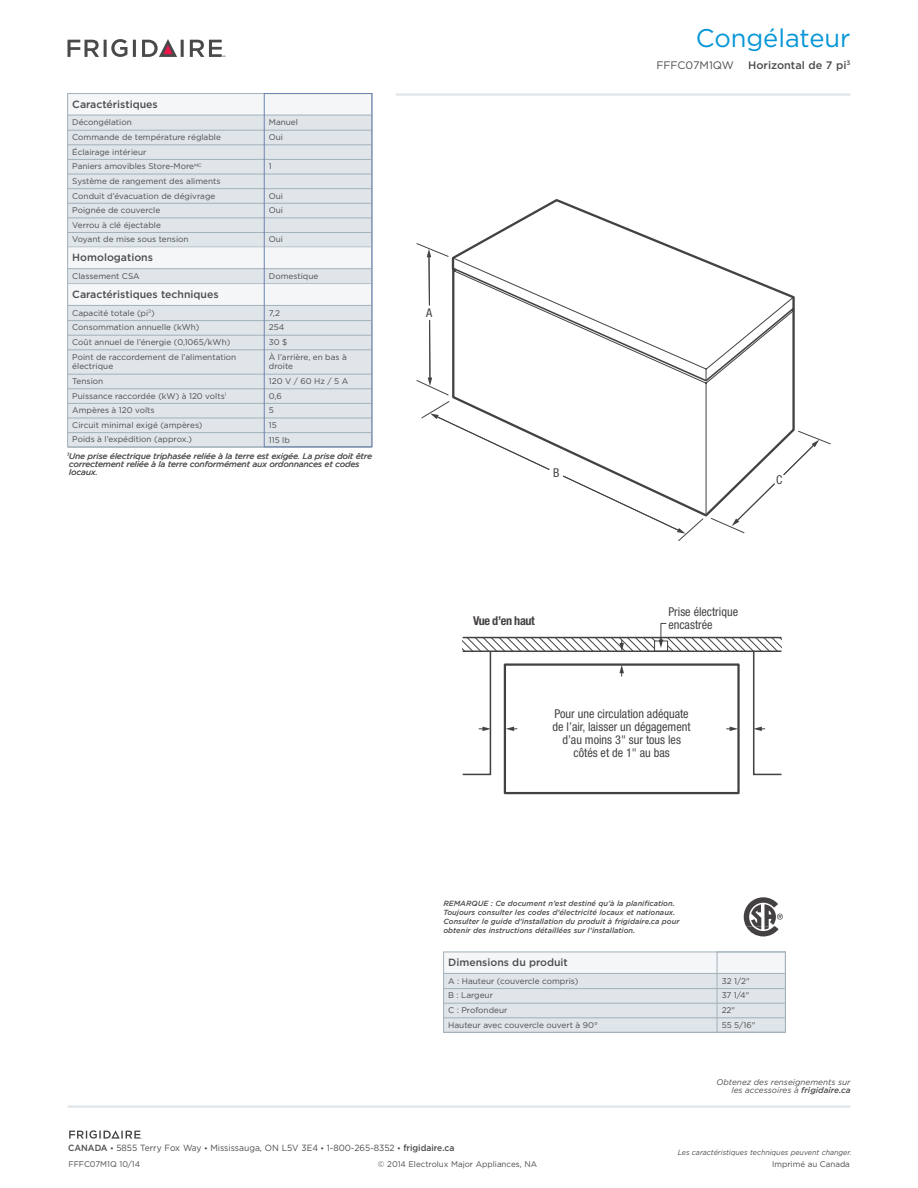
<style>
.page{position:relative;width:918px;height:1188px;background:#fff}
.page>*{position:absolute;margin:0;border:0;box-sizing:border-box;transform-origin:0 0}
.t1{font:25.5px "Gotham";color:#0696d7}
.t2{font:condensed 12.15px/13px "Helvetica Neue";color:#231f20;text-align:center}
.t3{font:700 condensed 12.15px "Helvetica Neue";letter-spacing:-.03em;color:#231f20}
.t4{font:500 10.8px "Gotham";color:#4b4c4d}
.t5{font:10.8px "Gotham";color:#4b4c4d}
.t6{font:500 10.5px "Gotham";color:#4b4c4d}
.t7{font:9px "Gotham";color:#4b4c4d;scale:.95 1}
.t8{font:8.25px/14.5px "Gotham";color:#4b4c4d}
.t9{font:italic 8.25px/8.2px "Gotham";color:#4b4c4d;text-align:right}
.t10{font:italic 500 7.5px/9px "Gotham";color:#4b4c4d}
.t11{font:italic 7.5px "Gotham";color:#4b4c4d;scale:.95 1}
.s1{font-weight:500}
.s2{font-weight:500;font-size:7.5px}
</style>
<div class="page">
<hr style="left:68px;top:1106px;width:782px;height:2px;background:#dfe5e9">
<hr style="left:396px;top:93px;width:455px;height:3px;background:#dfe5e9">
<svg style="left:68px;top:39px;width:59px;height:18px"></svg>
<svg style="left:133px;top:40px;width:3px;height:17px"></svg>
<svg style="left:142px;top:39px;width:42px;height:18px"></svg>
<svg style="left:190px;top:40px;width:35px;height:17px"></svg>
<svg style="left:69px;top:1130px;width:73px;height:9px"></svg>
<div style="left:68px;top:94px;width:304px;height:353px;background:#dfe5e9"></div>
<div style="left:68px;top:94px;width:303px;height:21px;background:#f4f6f7"></div>
<hr style="left:68px;top:115px;width:303px;height:1px;background:#a2b1bb">
<hr style="left:68px;top:130px;width:303px;height:1px;background:#a2b1bb">
<hr style="left:68px;top:145px;width:303px;height:1px;background:#a2b1bb">
<hr style="left:68px;top:159px;width:303px;height:1px;background:#a2b1bb">
<hr style="left:68px;top:174px;width:303px;height:1px;background:#a2b1bb">
<hr style="left:68px;top:188px;width:303px;height:1px;background:#a2b1bb">
<hr style="left:68px;top:203px;width:303px;height:1px;background:#a2b1bb">
<hr style="left:68px;top:218px;width:303px;height:1px;background:#a2b1bb">
<hr style="left:68px;top:232px;width:303px;height:1px;background:#a2b1bb">
<div style="left:68px;top:247px;width:303px;height:22px;background:#f4f6f7"></div>
<hr style="left:68px;top:268px;width:303px;height:1px;background:#a2b1bb">
<div style="left:68px;top:284px;width:303px;height:21px;background:#f4f6f7"></div>
<hr style="left:68px;top:305px;width:303px;height:1px;background:#a2b1bb">
<hr style="left:68px;top:320px;width:303px;height:1px;background:#a2b1bb">
<hr style="left:68px;top:335px;width:303px;height:1px;background:#a2b1bb">
<hr style="left:68px;top:350px;width:303px;height:1px;background:#a2b1bb">
<hr style="left:68px;top:374px;width:303px;height:1px;background:#a2b1bb">
<hr style="left:68px;top:389px;width:303px;height:1px;background:#a2b1bb">
<hr style="left:68px;top:403px;width:303px;height:1px;background:#a2b1bb">
<hr style="left:68px;top:418px;width:303px;height:1px;background:#a2b1bb">
<hr style="left:68px;top:432px;width:303px;height:1px;background:#a2b1bb">
<hr style="left:68px;top:447px;width:303px;height:1px;background:#a2b1bb">
<div style="left:444px;top:952px;width:341px;height:80px;background:#dfe5e9"></div>
<div style="left:444px;top:952px;width:341px;height:21px;background:#f4f6f7"></div>
<hr style="left:444px;top:973px;width:341px;height:1px;background:#a2b1bb">
<hr style="left:444px;top:988px;width:341px;height:1px;background:#a2b1bb">
<hr style="left:444px;top:1003px;width:341px;height:1px;background:#a2b1bb">
<hr style="left:444px;top:1018px;width:341px;height:1px;background:#a2b1bb">
<hr style="left:444px;top:1032px;width:341px;height:1px;background:#a2b1bb">
<div style="left:443px;top:952px;width:343px;height:80px;border:1px solid #a2b1bb"></div>
<div style="left:264px;top:93px;width:108px;height:354px;border:1px solid #6c83af"></div>
<div style="left:717px;top:952px;width:69px;height:80px;border:1px solid #a2b1bb"></div>
<svg style="left:744px;top:897px;width:39px;height:39px"></svg>
<svg style="left:416px;top:243px;width:403px;height:291px"></svg>
<svg style="left:451px;top:199px;width:345px;height:319px"></svg>
<div style="left:504px;top:663px;width:236px;height:131px;border:2px solid #231f20"></div>
<svg style="left:462px;top:623px;width:320px;height:153px"></svg>
<p class="t6" style="left:72px;top:97px;width:87px">Caractéristiques</p>
<p class="t8" style="left:72px;top:115px;width:150px">Décongélation<br>Commande de température réglable<br>Éclairage intérieur<br>Paniers amovibles Store-More<sup>MC<br></sup>Système de rangement des aliments<br>Conduit d’évacuation de dégivrage<br>Poignée de couvercle<br>Verrou à clé éjectable<br>Voyant de mise sous tension</p>
<p class="t6" style="left:72px;top:251px;width:82px">Homologations</p>
<p class="t8" style="left:72px;top:269px;width:69px">Classement CSA</p>
<p class="t6" style="left:72px;top:288px;width:148px">Caractéristiques techniques</p>
<p class="t8" style="left:72px;top:305px;width:166px">Capacité totale (pi<sup>3</sup>)<br>Consommation annuelle (kWh)<br>Coût annuel de l’énergie (0,1065/kWh)<br>Point de raccordement de l’alimentation</p>
<p class="t8" style="left:72px;top:359px;width:156px">électrique<br>Tension<br>Puissance raccordée (kW) à 120 volts<sup>1<br></sup>Ampères à 120 volts<br>Circuit minimal exigé (ampères)<br>Poids à l’expédition (approx.)</p>
<p class="t8" style="left:269px;top:115px;width:31px">Manuel<br>Oui</p>
<p class="t8" style="left:269px;top:159px;width:4px">1</p>
<p class="t8" style="left:269px;top:188px;width:16px">Oui<br>Oui</p>
<p class="t8" style="left:269px;top:232px;width:16px">Oui</p>
<p class="t8" style="left:269px;top:269px;width:51px">Domestique</p>
<p class="t8" style="left:269px;top:306px;width:80px">7,2<br>254<br>30 $<br>À l’arrière, en bas à</p>
<p class="t8" style="left:269px;top:359px;width:81px">droite<br>120 V / 60 Hz / 5 A<br>0,6<br>5<br>15<br>115 lb</p>
<p class="t9" style="left:67px;top:452px;width:306px;text-align:left"><sup>1</sup>Une prise électrique triphasée reliée à la terre est exigée. La prise doit être correctement reliée à la terre conformément aux ordonnances et codes locaux.</p>
<h1 class="t1" style="left:696px;top:22px;width:156px">Congélateur</h1>
<h3 class="t5" style="left:656px;top:58px;width:79px">FFFC07M1QW</h3>
<h3 class="t4" style="left:748px;top:58px;width:104px">Horizontal de 7 pi<sup>3</sup></h3>
<h2 class="t2" style="left:426px;top:307px;width:8px">A</h2>
<h2 class="t2" style="left:553px;top:467px;width:8px">B</h2>
<h2 class="t2" style="left:776px;top:473px;width:8px">C</h2>
<h2 class="t3" style="left:473px;top:613px;width:63px">Vue d’en haut</h2>
<h2 class="t2" style="left:668px;top:605px;width:71px;text-align:left">Prise électrique encastrée</h2>
<h2 class="t2" style="left:553px;top:707px;width:140px">Pour une circulation adéquate de l’air, laisser un dégagement d’au moins 3" sur tous les côtés et de 1" au bas</h2>
<p class="t10" style="left:443px;top:898px;width:238px">REMARQUE : Ce document n’est destiné qu’à la planification.<br>Toujours consulter les codes d’électricité locaux et nationaux.<br>Consulter le guide d’installation du produit à frigidaire.ca pour obtenir des instructions détaillées sur l’installation.</p>
<p class="t6" style="left:448px;top:956px;width:121px">Dimensions du produit</p>
<p class="t8" style="left:448px;top:973px;width:151px">A : Hauteur (couvercle compris)<br>B : Largeur<br>C : Profondeur<br>Hauteur avec couvercle ouvert à 90°</p>
<p class="t8" style="left:722px;top:973px;width:35px">32 1/2"<br>37 1/4"<br>22"<br>55 5/16"</p>
<p class="t9" style="left:717px;top:1078px;width:135px">Obtenez des renseignements sur les accessoires à <span class="s1">frigidaire.ca</span></p>
<p class="t7" style="left:68px;top:1142px;width:408px"><span class="s1">CANADA</span> <span class="s2">•</span> 5855 Terry Fox Way <span class="s2">•</span> Mississauga, ON L5V 3E4 <span class="s2">•</span> 1-800-265-8352 <span class="s2">•</span> <span class="s1">frigidaire.ca</span></p>
<p class="t11" style="left:678px;top:1148px;width:184px">Les caractéristiques techniques peuvent changer.</p>
<p class="t8" style="left:68px;top:1157px;width:73px">FFFC07M1Q 10/14</p>
<p class="t8" style="left:378px;top:1157px;width:161px">© 2014 Electrolux Major Appliances, NA</p>
<p class="t8" style="left:772px;top:1157px;width:79px">Imprimé au Canada</p>
</div>
